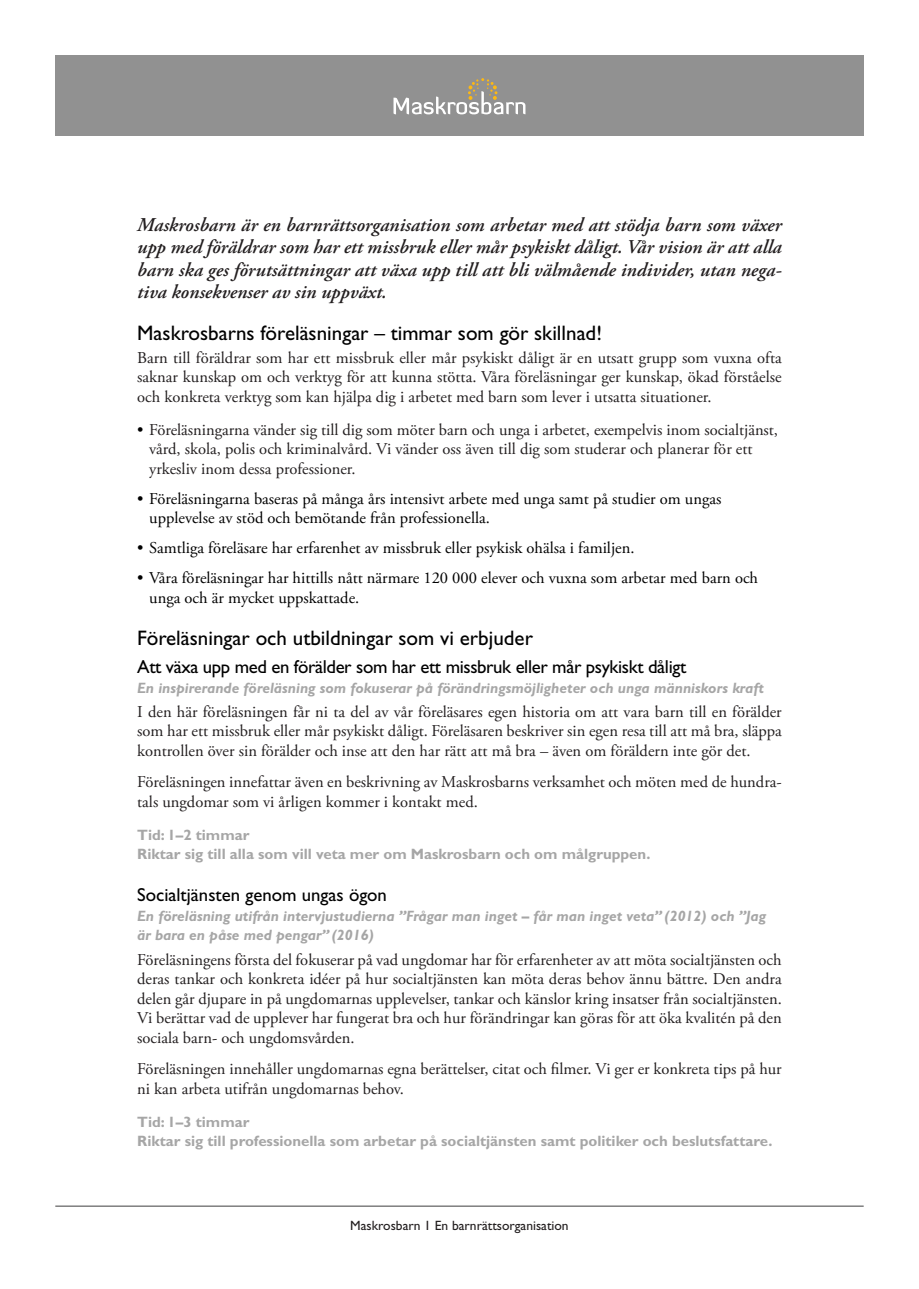
<style>
.page{position:relative;width:919px;height:1289px;background:#fff}
.page>*{position:absolute;margin:0;border:0;box-sizing:border-box;transform-origin:0 0}
.t1{font:21px "Gill Sans Std";color:#000}
.t2{font:italic 600 19.5px/22.5px "Adobe Garamond Pro";color:#231f20;text-align:justify}
.t3{font:18.75px "Gill Sans Std";letter-spacing:-.02em;color:#000}
.t4{font:18.75px "Gill Sans Std";color:#000}
.t5{font:16.5px/19.5px "Adobe Garamond Pro";color:#231f20;text-align:justify}
.t6{font:16.5px/19.5px "Adobe Garamond Pro";color:#000}
.t7{font:italic 700 15px/19.5px "Gill Sans Std";color:#a6a6a6}
.t8{font:700 15px "Gill Sans Std";color:#a6a6a6}
.t9{font:13.5px "Gill Sans Std";color:#231f20}
.s1{color:#000}
</style>
<div class="page">
<div style="left:55px;top:56px;width:808px;height:80px;background:#919191"></div>
<hr style="left:55px;top:1205px;width:808px;height:1px;background:#3e3e3f">
<svg style="left:393px;top:78px;width:132px;height:36px"></svg>
<p class="t2" style="left:137px;top:214px;width:646px">Maskrosbarn är en barnrättsorganisation som arbetar med att stödja barn som växer upp med föräldrar som har ett missbruk eller mår psykiskt dåligt. Vår vision är att alla barn ska ges förutsättningar att växa upp till att bli välmående individer, utan nega&shy;tiva konsekvenser av sin uppväxt.</p>
<p class="t1" style="left:137px;top:321px;width:466px">Maskrosbarns föreläsningar – timmar som gör skillnad!</p>
<p class="t5" style="left:137px;top:348px;width:646px">Barn till föräldrar som har ett missbruk eller mår psykiskt dåligt är en utsatt grupp som vuxna ofta saknar kunskap om och verktyg för att kunna stötta. Våra föreläsningar ger kunskap, ökad förståelse och konkreta verktyg som kan hjälpa dig i arbetet med barn som lever i utsatta situationer.</p>
<p class="t5" style="left:149px;top:420px;width:630px;text-align:left;text-indent:-12px"><span class="s1">•</span> Föreläsningarna vänder sig till dig som möter barn och unga i arbetet, exempelvis inom socialtjänst, vård, skola, polis och kriminalvård. Vi vänder oss även till dig som studerar och planerar för ett yrkesliv inom dessa professioner.</p>
<p class="t6" style="left:137px;top:489px;width:585px">• Föreläsningarna baseras på många års intensivt arbete med unga samt på studier om ungas</p>
<p class="t6" style="left:149px;top:509px;width:342px">upplevelse av stöd och bemötande från professionella.</p>
<p class="t6" style="left:137px;top:539px;width:499px">• Samtliga föreläsare har erfarenhet av missbruk eller psykisk ohälsa i familjen.</p>
<p class="t6" style="left:149px;top:569px;width:610px;text-indent:-12px">• Våra föreläsningar har hittills nått närmare 120 000 elever och vuxna som arbetar med barn och unga och är mycket uppskattade.</p>
<p class="t1" style="left:137px;top:625px;width:397px">Föreläsningar och utbildningar som vi erbjuder</p>
<p class="t3" style="left:137px;top:656px;width:550px">Att växa upp med en förälder som har ett missbruk eller mår psykiskt dåligt</p>
<p class="t7" style="left:137px;top:678px;width:628px">En inspirerande föreläsning som fokuserar på förändringsmöjligheter och unga människors kraft</p>
<p class="t5" style="left:137px;top:702px;width:646px">I den här föreläsningen får ni ta del av vår föreläsares egen historia om att vara barn till en förälder som har ett missbruk eller mår psykiskt dåligt. Föreläsaren beskriver sin egen resa till att må bra, släppa kontrollen över sin förälder och inse att den har rätt att må bra – även om föräldern inte gör det.</p>
<p class="t5" style="left:137px;top:773px;width:646px">Föreläsningen innefattar även en beskrivning av Maskrosbarns verksamhet och möten med de hundra&shy;tals ungdomar som vi årligen kommer i kontakt med.</p>
<p class="t8" style="left:137px;top:826px;width:114px">Tid: 1–2 timmar</p>
<p class="t8" style="left:137px;top:845px;width:514px">Riktar sig till alla som vill veta mer om Maskrosbarn och om målgruppen.</p>
<p class="t4" style="left:137px;top:884px;width:251px">Socialtjänsten genom ungas ögon</p>
<p class="t7" style="left:137px;top:906px;width:630px">En föreläsning utifrån intervjustudierna ”Frågar man inget – får man inget veta” (2012) och ”Jag är bara en påse med pengar” (2016)</p>
<p class="t5" style="left:137px;top:950px;width:646px">Föreläsningens första del fokuserar på vad ungdomar har för erfarenheter av att möta socialtjänsten och deras tankar och konkreta idéer på hur socialtjänsten kan möta deras behov ännu bättre. Den andra delen går djupare in på ungdomarnas upplevelser, tankar och känslor kring insatser från socialtjänsten.<br>Vi berättar vad de upplever har fungerat bra och hur förändringar kan göras för att öka kvalitén på den sociala barn- och ungdomsvården.</p>
<p class="t5" style="left:137px;top:1059px;width:646px">Föreläsningen innehåller ungdomarnas egna berättelser, citat och filmer. Vi ger er konkreta tips på hur ni kan arbeta utifrån ungdomarnas behov.</p>
<p class="t8" style="left:137px;top:1112px;width:114px">Tid: 1–3 timmar</p>
<p class="t8" style="left:137px;top:1132px;width:636px">Riktar sig till professionella som arbetar på socialtjänsten samt politiker och beslutsfattare.</p>
<p class="t9" style="left:350px;top:1217px;width:220px">Maskrosbarn 1 En barnrättsorganisation</p>
</div>
